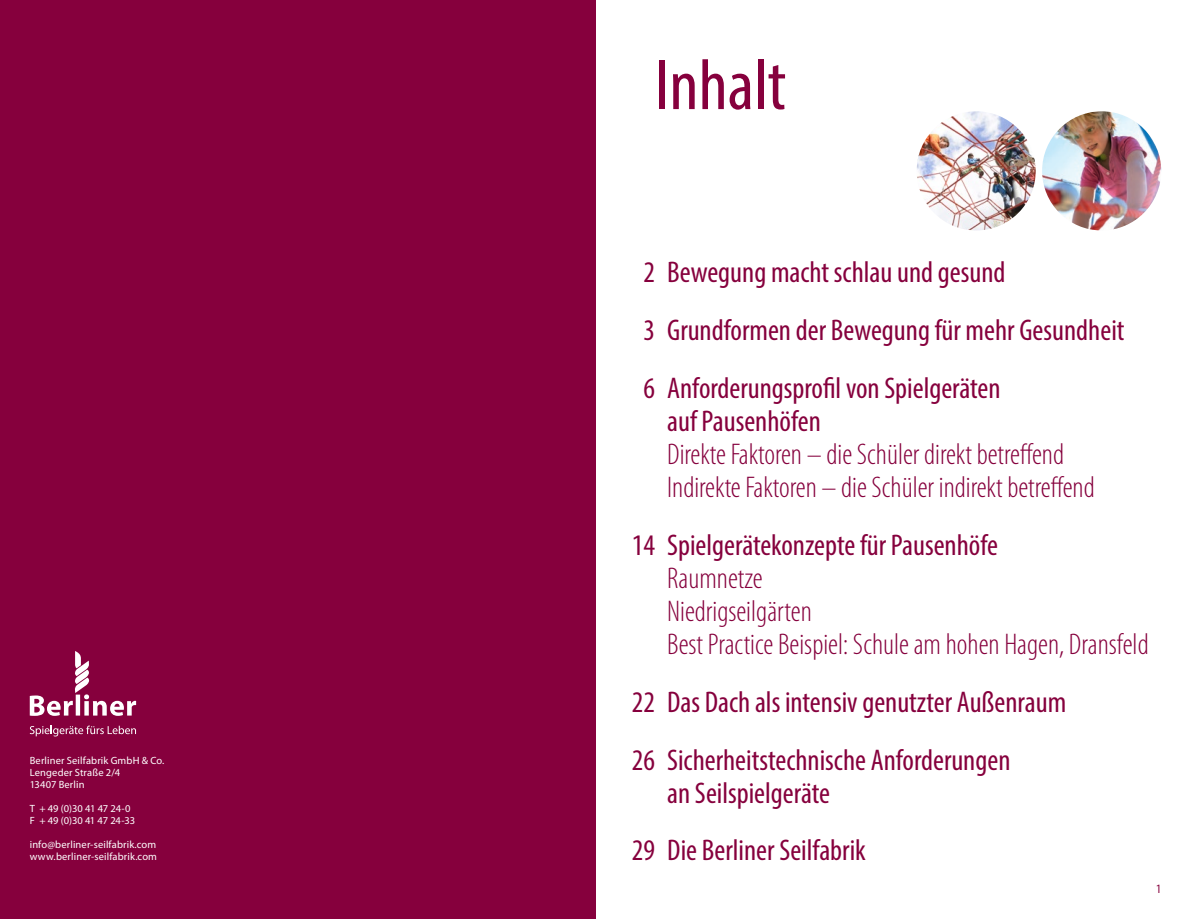
<style>
.page{position:relative;width:1191px;height:919px;background:#fff}
.page>*{position:absolute;margin:0;border:0;box-sizing:border-box;transform-origin:0 0}
.t1{font:condensed 72px "Myriad Pro";color:#86003d}
.t2{font:condensed 30px/57.8px "Myriad Pro";color:#86003d}
.t3{font:300 condensed 30px/33px "Myriad Pro";color:#86003d}
.t4{font:condensed 12.75px "Myriad Pro";color:#86003d}
.t5{font:10.5px/12px "Myriad Pro";letter-spacing:.015em;color:#fff}
.t6{font:10.5px/12px "Myriad Pro";letter-spacing:-.015em;color:#fff}
</style>
<div class="page">
<div style="left:0;top:0;width:595px;height:918px;background:#86003d"></div>
<svg style="left:30px;top:651px;width:106px;height:64px"></svg>
<svg style="left:30px;top:725px;width:106px;height:11px"></svg>
<img style="left:916px;top:111px;width:119px;height:119px;border-radius:60px">
<img style="left:1042px;top:111px;width:119px;height:119px;border-radius:60px">
<p class="t5" style="left:30px;top:754px;width:136px">Berliner Seilfabrik GmbH &amp; Co.<br>Lengeder Straße 2/4<br>13407 Berlin</p>
<p class="t6" style="left:30px;top:802px;width:107px">T + 49 (0)30 41 47 24-0<br>F + 49 (0)30 41 47 24-33</p>
<p class="t5" style="left:30px;top:838px;width:129px">info@berliner-seilfabrik.com www.berliner-seilfabrik.com</p>
<h1 class="t1" style="left:655px;top:42px;width:132px">Inhalt</h1>
<p class="t2" style="left:643px;top:243px;width:482px">2 Bewegung macht schlau und gesund<br>3 Grundformen der Bewegung für mehr Gesundheit<br>6 Anforderungsprofil von Spielgeräten</p>
<p class="t2" style="left:667px;top:392px;width:155px">auf Pausenhöfen</p>
<p class="t3" style="left:667px;top:438px;width:429px">Direkte Faktoren – die Schüler direkt betreffend<br>Indirekte Faktoren – die Schüler indirekt betreffend</p>
<p class="t2" style="left:632px;top:515px;width:368px">14 Spielgerätekonzepte für Pausenhöfe</p>
<p class="t3" style="left:667px;top:562px;width:483px">Raumnetze<br>Niedrigseilgärten<br>Best Practice Beispiel: Schule am hohen Hagen, Dransfeld</p>
<p class="t2" style="left:632px;top:672px;width:436px">22 Das Dach als intensiv genutzter Außenraum<br>26 Sicherheitstechnische Anforderungen</p>
<p class="t2" style="left:632px;top:763px;width:235px;text-align:center">an Seilspielgeräte<br>29 Die Berliner Seilfabrik</p>
<p class="t4" style="left:1156px;top:881px;width:6px">1</p>
</div>
